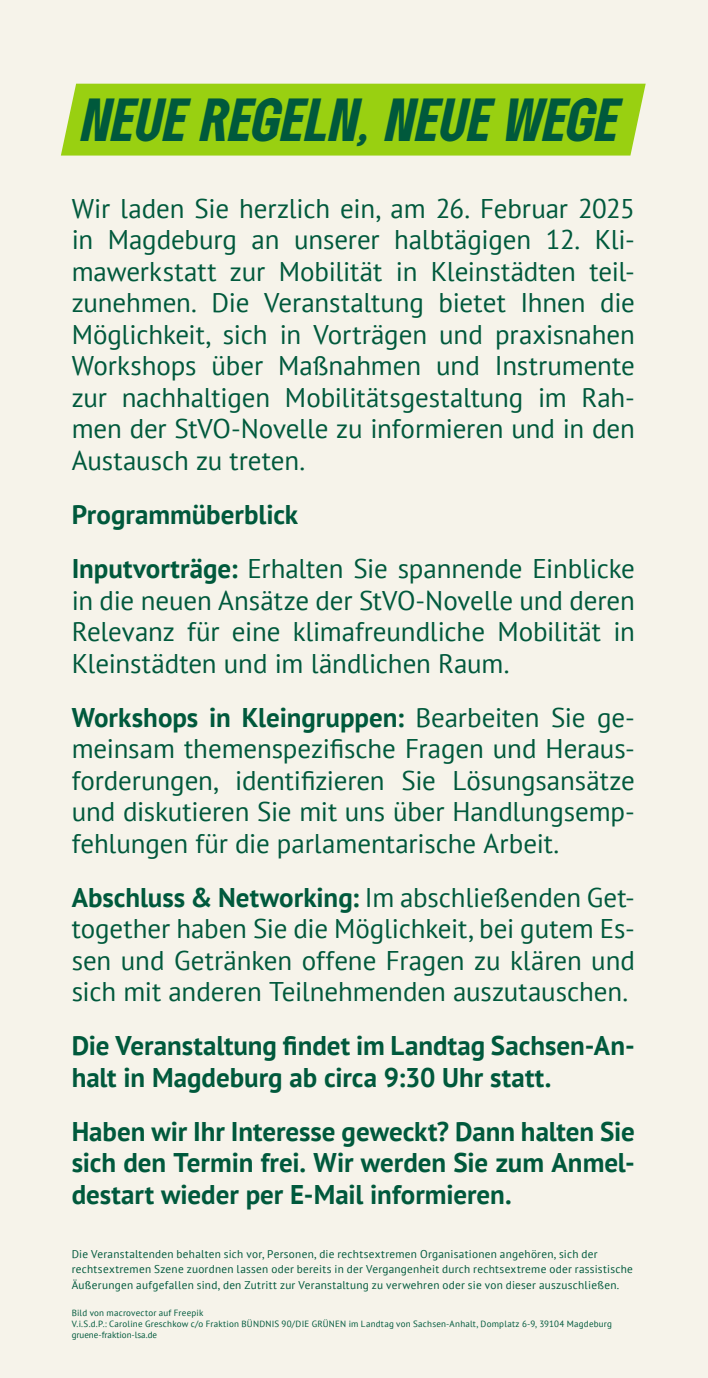
<style>
.page{position:relative;width:708px;height:1378px;background:#f6f3ea}
.page>*{position:absolute;margin:0;border:0;box-sizing:border-box;transform-origin:0 0}
.t1{font:italic 900 condensed 47.25px "Gruene Type";color:#00593c}
.t2{font:27px/31.5px "PT Sans";letter-spacing:-.005em;color:#00593c;text-align:justify}
.t3{font:700 27px/31.5px "PT Sans";color:#00593c}
.t4{font:11.25px/15.8px "PT Sans";letter-spacing:.025em;color:#00593c}
.t5{font:9px/11px "PT Sans";letter-spacing:.025em;color:#00593c}
.s1{font-weight:400}
.s2{font-weight:700}
</style>
<div class="page">
<div style="left:61px;top:84px;width:585px;height:72px;background:#99d011"></div>
<h1 class="t1" style="left:82px;top:81px;width:539px">NEUE REGELN, NEUE WEGE</h1>
<p class="t2" style="left:72px;top:192px;width:565px">Wir laden Sie herzlich ein, am 26. Februar 2025 in Magdeburg an unserer halbtägigen 12. Kli&shy;mawerkstatt zur Mobilität in Kleinstädten teil&shy;zunehmen. Die Veranstaltung bietet Ihnen die Möglichkeit, sich in Vorträgen und praxisnahen Workshops über Maßnahmen und Instrumente zur nachhaltigen Mobilitätsgestaltung im Rah&shy;men der StVO-Novelle zu informieren und in den Austausch zu treten.</p>
<p class="t3" style="left:72px;top:487px;width:565px;line-height:54px">Programmüberblick<br>Inputvorträge: <span class="s1">Erhalten Sie spannende Einblicke</span></p>
<p class="t2" style="left:72px;top:584px;width:565px">in die neuen Ansätze der StVO-Novelle und deren Relevanz für eine klimafreundliche Mobilität in Kleinstädten und im ländlichen Raum.</p>
<p class="t2" style="left:72px;top:701px;width:565px"><span class="s2">Workshops in Kleingruppen:</span> Bearbeiten Sie ge&shy;meinsam themenspezifische Fragen und Heraus&shy;forderungen, identifizieren Sie Lösungsansätze und diskutieren Sie mit uns über Handlungsemp&shy;fehlungen für die parlamentarische Arbeit.</p>
<p class="t2" style="left:72px;top:881px;width:565px"><span class="s2">Abschluss &amp; Networking:</span> Im abschließenden Get&shy;together haben Sie die Möglichkeit, bei gutem Es&shy;sen und Getränken offene Fragen zu klären und sich mit anderen Teilnehmenden auszutauschen.</p>
<p class="t3" style="left:72px;top:1029px;width:565px">Die Veranstaltung findet im Landtag Sachsen-An&shy;halt in Magdeburg ab circa 9:30 Uhr statt.</p>
<p class="t3" style="left:72px;top:1115px;width:565px;text-align:justify">Haben wir Ihr Interesse geweckt? Dann halten Sie sich den Termin frei. Wir werden Sie zum Anmel&shy;destart wieder per E-Mail informieren.</p>
<p class="t4" style="left:72px;top:1245px;width:563px">Die Veranstaltenden behalten sich vor, Personen, die rechtsextremen Organisationen angehören, sich der rechtsextremen Szene zuordnen lassen oder bereits in der Vergangenheit durch rechtsextreme oder rassistische<br>Äußerungen aufgefallen sind, den Zutritt zur Veranstaltung zu verwehren oder sie von dieser auszuschließen.</p>
<p class="t5" style="left:72px;top:1307px;width:542px">Bild von macrovector auf Freepik<br>V.i.S.d.P.: Caroline Greschkow c/o Fraktion BÜNDNIS 90/DIE GRÜNEN im Landtag von Sachsen-Anhalt, Domplatz 6-9, 39104 Magdeburg gruene-fraktion-lsa.de</p>
</div>
